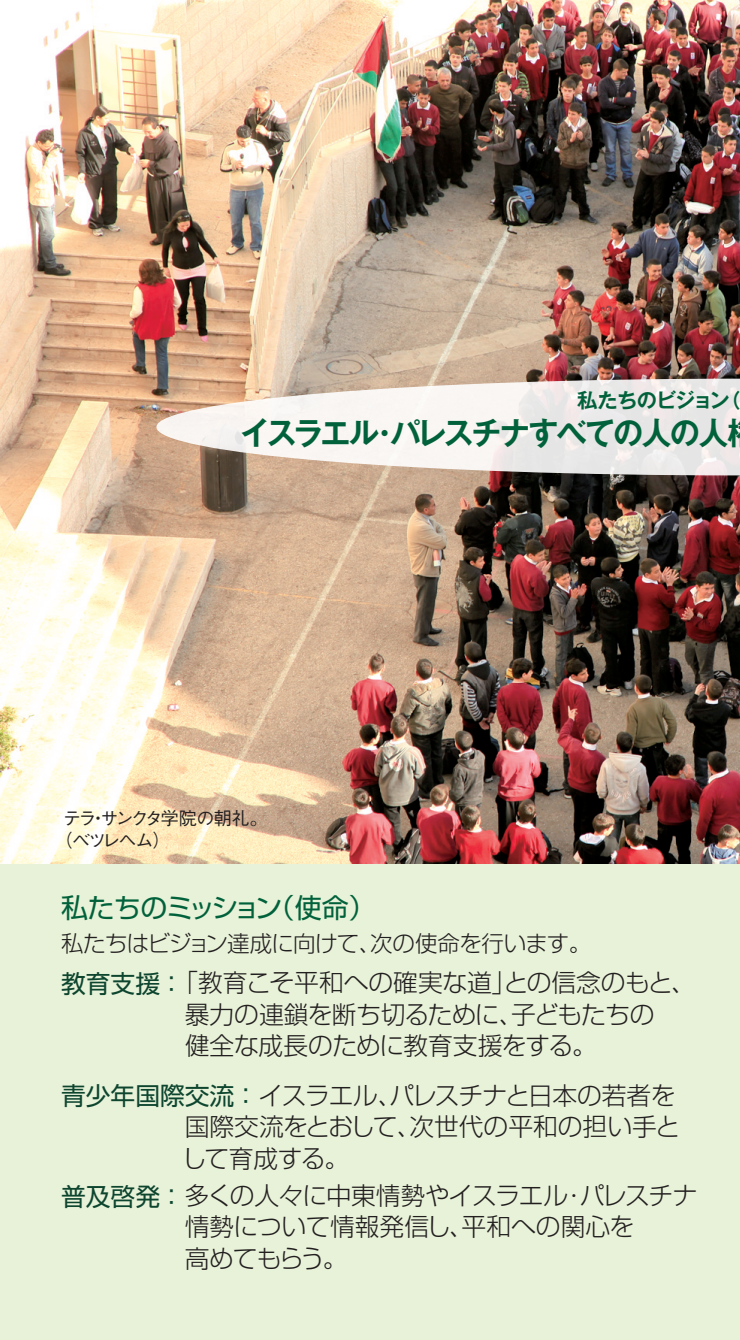
<style>
.page{position:relative;width:740px;height:1340px;background:#fff}
.page>*{position:absolute;margin:0;border:0;box-sizing:border-box;transform-origin:0 0}
.t1{font:700 31.5px "Gothic MB101 Pro De";letter-spacing:-.065em;color:#01613b;scale:.96 1}
.t2{font:27px "Shin Go Pro";letter-spacing:-.05em;color:#01613b}
.t3{font:300 24.75px/31.5px "Shin Go Pro";letter-spacing:-.015em;color:#231f20}
.t4{font:24.75px "Shin Go Pro";color:#0d452f}
.t5{font:300 22.5px "Shin Go Pro";letter-spacing:-.03em;color:#231f20}
.t6{font:700 20.25px "Gothic MB101 Pro De";letter-spacing:-.06em;color:#01613b}
.t7{font:500 18px/22.5px "Gothic BBB Pro";letter-spacing:-.11em;color:#231f20}
.s1{font-weight:400;color:#0d452f}
</style>
<div class="page">
<img style="left:0;top:0;width:740px;height:864px">
<div style="left:0;top:864px;width:740px;height:475px;background:#e7f2d8"></div>
<svg style="left:156px;top:378px;width:584px;height:97px"></svg>
<p class="t6" style="left:577px;top:383px;width:165px">私たちのビジョン（</p>
<p class="t1" style="left:240px;top:406px;width:510px">イスラエル･パレスチナすべての人の人</p>
<p class="t7" style="left:55px;top:804px;width:215px;text-indent:8px">テラ・サンクタ学院の朝礼。（ベツレヘム）</p>
<p class="t2" style="left:61px;top:886px;width:316px">私たちのミッション（使命）</p>
<p class="t5" style="left:61px;top:924px;width:532px">私たちはビジョン達成に向けて、次の使命を行います。</p>
<p class="t3" style="left:185px;top:964px;width:513px;text-indent:-124px"><span class="s1">教育支援 ：</span>「教育こそ平和への確実な道」との信念のもと、暴力の連鎖を断ち切るために、子どもたちの<br>健全な成長のために教育支援をする。</p>
<p class="t4" style="left:61px;top:1075px;width:199px">青少年国際交流 ：</p>
<p class="t3" style="left:182px;top:1076px;width:500px">　　　イスラエル、パレスチナと日本の若者を国際交流をとおして、次世代の平和の担い手として育成する。</p>
<p class="t3" style="left:185px;top:1176px;width:514px;text-indent:-124px"><span class="s1">普及啓発 ：</span>多くの人々に中東情勢やイスラエル･パレスチナ情勢について情報発信し、平和への関心を<br>高めてもらう。</p>
</div>
